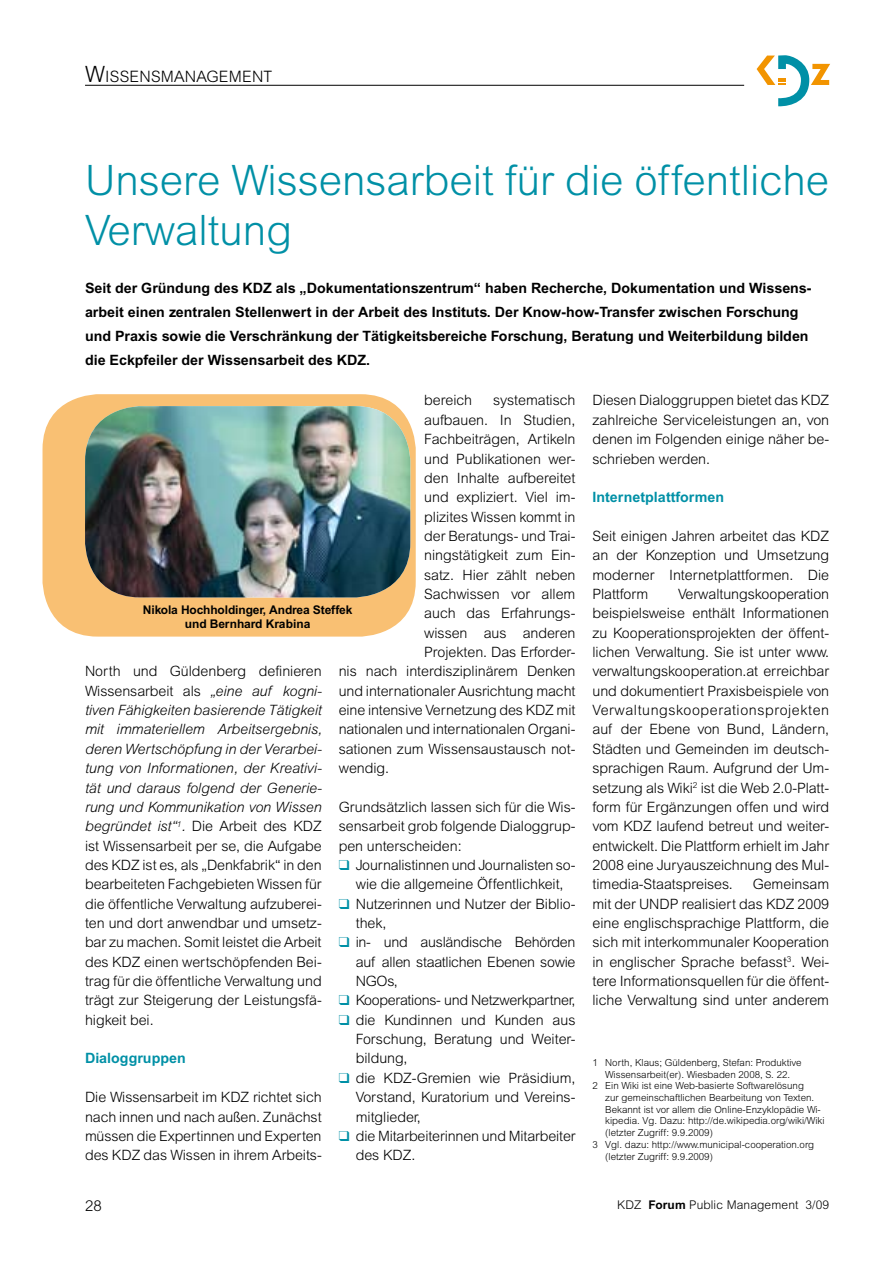
<style>
.page{position:relative;width:893px;height:1263px;background:#fff}
.page>*{position:absolute;margin:0;border:0;box-sizing:border-box;transform-origin:0 0}
.t1{font:300 42px/50.4px "Arial";color:#0090a6}
.t2{font:300 15.75px "Arial";letter-spacing:.015em;color:#000}
.t3{font:300 15px "Arial";color:#000}
.t4{font:300 14.25px/19.4px "Arial";letter-spacing:-.005em;color:#000;text-align:justify}
.t5{font:700 14.25px/24px "Arial";color:#000}
.t6{font:700 14.25px "Arial";color:#0090a6}
.t7{font:700 12px/14.4px "Arial";letter-spacing:-.01em;color:#000;text-align:center}
.t8{font:300 12px "Arial";letter-spacing:.01em;color:#000}
.t9{font:300 9.75px "Arial";color:#000}
.s1{font-size:22.5px}
.s2{color:#0090a6}
.s3{font-style:italic}
.s4{font-weight:700}
</style>
<div class="page">
<hr style="left:85px;top:85px;width:659px;height:1px;background:#000">
<svg style="left:757px;top:55px;width:73px;height:51px"></svg>
<div style="left:43px;top:394px;width:373px;height:243px;background:#f9c073;border-radius:55px"></div>
<img style="left:85px;top:406px;width:325px;height:191px;border-radius:55px">
<p class="t2" style="left:85px;top:67px;width:189px"><span class="s1">W</span>issensmanagement</p>
<h1 class="t1" style="left:85px;top:155px;width:746px">Unsere Wissensarbeit für die öffentliche<br>Verwaltung</h1>
<p class="t5" style="left:85px;top:276px;width:728px">Seit der Gründung des KDZ als „Dokumentationszentrum“ haben Recherche, Dokumentation und Wissens&shy;arbeit einen zentralen Stellenwert in der Arbeit des Instituts. Der Know-how-Transfer zwischen Forschung und Praxis sowie die Verschränkung der Tätigkeitsbereiche Forschung, Beratung und Weiterbildung bilden die Eckpfeiler der Wissensarbeit des KDZ.</p>
<p class="t4" style="left:424px;top:391px;width:49px">bereich</p>
<p class="t4" style="left:493px;top:391px;width:84px">systematisch</p>
<p class="t4" style="left:424px;top:410px;width:153px">aufbauen. In Studien,</p>
<p class="t4" style="left:424px;top:429px;width:153px">Fachbeiträgen, Artikeln</p>
<p class="t4" style="left:424px;top:449px;width:153px">und Publikationen wer-</p>
<p class="t4" style="left:424px;top:468px;width:153px">den Inhalte aufbereitet</p>
<p class="t4" style="left:424px;top:487px;width:153px">und expliziert. Viel im-</p>
<p class="t4" style="left:424px;top:507px;width:153px">plizites Wissen kommt in</p>
<p class="t4" style="left:424px;top:526px;width:153px">der Beratungs- und Trai-</p>
<p class="t4" style="left:424px;top:545px;width:153px">ningstätigkeit zum Ein-</p>
<p class="t4" style="left:424px;top:565px;width:153px">satz. Hier zählt neben</p>
<p class="t4" style="left:424px;top:584px;width:153px">Sachwissen vor allem</p>
<p class="t4" style="left:424px;top:604px;width:153px">auch das Erfahrungs-</p>
<p class="t4" style="left:424px;top:623px;width:153px">wissen aus anderen</p>
<p class="t4" style="left:424px;top:642px;width:153px">Projekten. Das Erforder-</p>
<p class="t4" style="left:339px;top:662px;width:238px">nis nach interdisziplinärem Denken</p>
<p class="t4" style="left:339px;top:681px;width:238px">und internationaler Ausrichtung macht</p>
<p class="t4" style="left:339px;top:700px;width:238px">eine intensive Vernetzung des KDZ mit</p>
<p class="t4" style="left:339px;top:720px;width:238px">nationalen und internationalen Organi-</p>
<p class="t4" style="left:339px;top:739px;width:238px">sationen zum Wissensaustausch not-</p>
<p class="t4" style="left:339px;top:758px;width:52px">wendig.</p>
<p class="t4" style="left:339px;top:797px;width:238px">Grundsätzlich lassen sich für die Wis&shy;sensarbeit grob folgende Dialoggrup&shy;pen unterscheiden:</p>
<p class="t4" style="left:339px;top:855px;width:238px;text-align:center"><span class="s2">❑</span> Journalistinnen und Journalisten so&shy;wie die allgemeine Öffentlichkeit,</p>
<p class="t4" style="left:356px;top:894px;width:221px;text-indent:-17px"><span class="s2">❑</span> Nutzerinnen und Nutzer der Biblio&shy;thek,</p>
<p class="t4" style="left:356px;top:932px;width:221px;text-indent:-17px"><span class="s2">❑</span> in- und ausländische Behörden auf allen staatlichen Ebenen sowie NGOs,</p>
<p class="t4" style="left:339px;top:991px;width:238px"><span class="s2">❑</span> Kooperations- und Netzwerkpartner,</p>
<p class="t4" style="left:356px;top:1010px;width:221px;text-indent:-17px"><span class="s2">❑</span> die Kundinnen und Kunden aus Forschung, Beratung und Weiter&shy;bildung,</p>
<p class="t4" style="left:356px;top:1068px;width:221px;text-indent:-17px"><span class="s2">❑</span> die KDZ-Gremien wie Präsidium, Vorstand, Kuratorium und Vereins&shy;mitglieder,</p>
<p class="t4" style="left:356px;top:1126px;width:221px;text-indent:-17px"><span class="s2">❑</span> die Mitarbeiterinnen und Mitarbeiter des KDZ.</p>
<p class="t7" style="left:143px;top:602px;width:211px">Nikola Hochholdinger, Andrea Steffek und Bernhard Krabina</p>
<p class="t4" style="left:85px;top:662px;width:238px">North und Güldenberg definieren Wissensarbeit als <span class="s3">„eine auf kogni&shy;tiven Fähig-keiten basierende Tätigkeit mit immateriellem Arbeitsergebnis, deren Wertschöpfung in der Verarbei&shy;tung von Informationen, der Kreativi&shy;tät und daraus folgend der Generie&shy;rung und Kommunikation von Wissen begründet ist“</span><sup>1</sup><span class="s3">.</span> Die Arbeit des KDZ ist Wissensarbeit per se, die Aufgabe des KDZ ist es, als „Denkfabrik“ in den bearbeiteten Fachgebieten Wissen für die öffentliche Verwaltung aufzuberei&shy;ten und dort anwendbar und umsetz&shy;bar zu machen. Somit leistet die Arbeit des KDZ einen wertschöpfenden Bei&shy;trag für die öffentliche Verwaltung und trägt zur Steigerung der Leistungsfä&shy;higkeit bei.</p>
<p class="t6" style="left:85px;top:1050px;width:102px">Dialoggruppen</p>
<p class="t4" style="left:85px;top:1087px;width:238px">Die Wissensarbeit im KDZ richtet sich nach innen und nach außen. Zunächst müssen die Expertinnen und Experten des KDZ das Wissen in ihrem Arbeits-</p>
<p class="t4" style="left:592px;top:391px;width:238px">Diesen Dialoggruppen bietet das KDZ zahlreiche Serviceleistungen an, von denen im Folgenden einige näher be&shy;schrieben werden.</p>
<p class="t6" style="left:592px;top:489px;width:133px">Internetplattformen</p>
<p class="t4" style="left:592px;top:526px;width:238px">Seit einigen Jahren arbeitet das KDZ an der Konzeption und Umsetzung moderner Internetplattformen. Die Plattform</p>
<p class="t4" style="left:592px;top:584px;width:238px;text-indent:86px">Verwaltungskooperation beispielsweise enthält Informationen zu Kooperationsprojekten der öffent&shy;lichen Verwaltung. Sie ist unter www. verwaltungskooperation.at erreichbar und dokumentiert Praxisbeispiele von Verwaltungskooperationsprojekten auf der Ebene von Bund, Ländern, Städten und Gemeinden im deutsch&shy;sprachigen Raum. Aufgrund der Um&shy;setzung als Wiki<sup>2</sup> ist die Web 2.0-Platt&shy;form für Ergänzungen offen und wird vom KDZ laufend betreut und weiter&shy;entwickelt. Die Plattform erhielt im Jahr 2008 eine Juryauszeichnung des Mul&shy;timedia-Staatspreises.</p>
<p class="t4" style="left:592px;top:874px;width:238px;text-indent:160px">Gemeinsam mit der UNDP realisiert das KDZ 2009 eine englischsprachige Plattform, die sich mit interkommunaler Kooperation in englischer Sprache befasst<sup>3</sup>. Wei&shy;tere Informationsquellen für die öffent&shy;liche Verwaltung sind unter anderem</p>
<p class="t9" style="left:592px;top:1057px;width:211px">1 North, Klaus; Güldenberg, Stefan: Produktive</p>
<p class="t9" style="left:605px;top:1069px;width:187px">Wissensarbeit(er). Wiesbaden 2008, S. 22.</p>
<p class="t9" style="left:592px;top:1080px;width:213px">2 Ein Wiki ist eine Web-basierte Softwarelösung</p>
<p class="t9" style="left:605px;top:1092px;width:210px">zur gemeinschaftlichen Bearbeitung von Texten.</p>
<p class="t9" style="left:605px;top:1104px;width:217px">Bekannt ist vor allem die Online-Enzyklopädie Wi-</p>
<p class="t9" style="left:605px;top:1115px;width:221px">kipedia. Vg. Dazu: http://de.wikipedia.org/wiki/Wiki</p>
<p class="t9" style="left:605px;top:1127px;width:109px">(letzter Zugriff: 9.9.2009)</p>
<p class="t9" style="left:592px;top:1139px;width:223px">3 Vgl. dazu: http://www.municipal-cooperation.org</p>
<p class="t9" style="left:605px;top:1150px;width:109px">(letzter Zugriff: 9.9.2009)</p>
<p class="t3" style="left:85px;top:1197px;width:18px">28</p>
<p class="t8" style="left:617px;top:1198px;width:213px">KDZ <span class="s4">Forum</span> Public Management 3/09</p>
</div>
